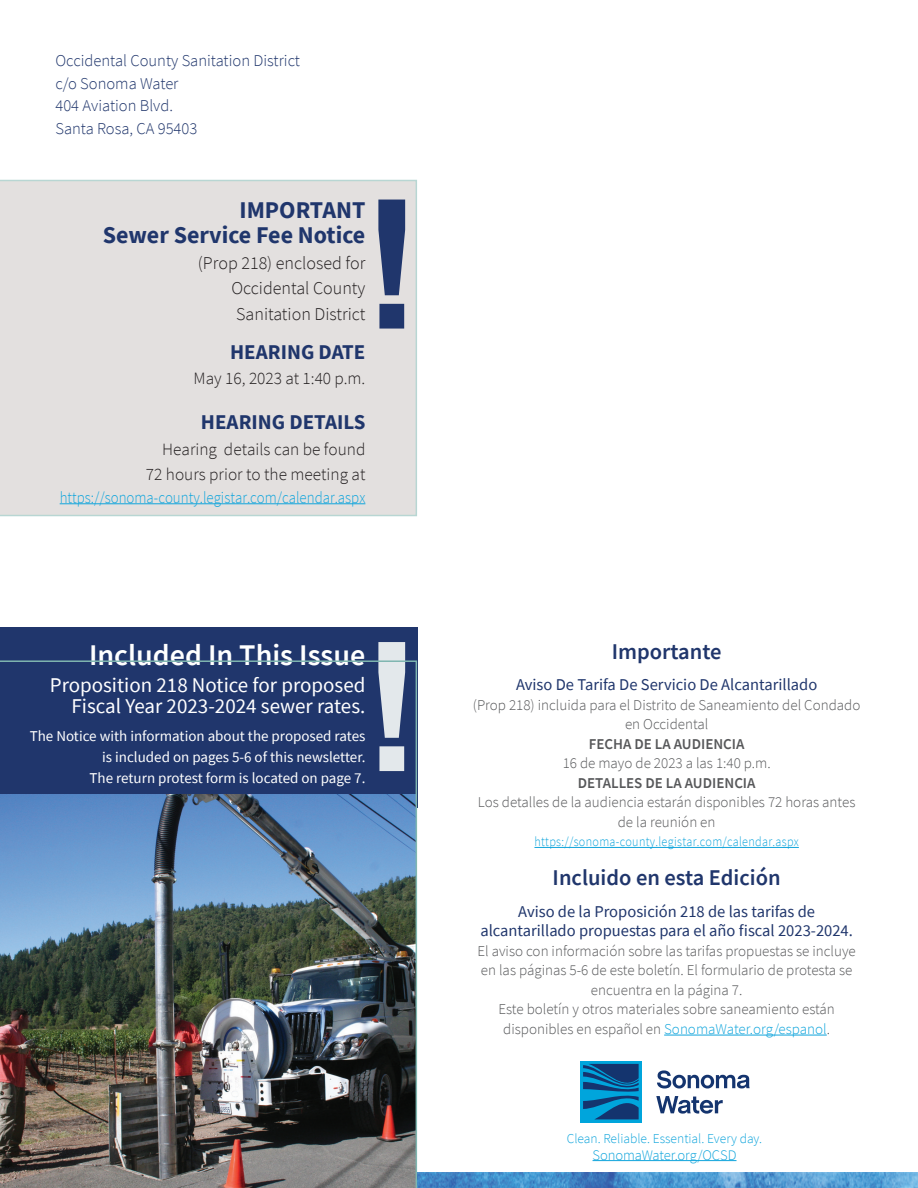
<style>
.page{position:relative;width:918px;height:1188px;background:#fff}
.page>*{position:absolute;margin:0;border:0;box-sizing:border-box;transform-origin:0 0}
.t1{font:600 30px "Source Sans Pro";color:#fff}
.sub{font:700 24px "Source Sans Pro";color:#20366c}
.t2{font:600 22.5px "Source Sans Pro";color:#20366c}
.t3{font:21px/21px "Source Sans Pro";color:#fff;text-align:right}
.t4{font:700 21px "Source Sans Pro";color:#20366c}
.sub-2{font:300 18px/25.5px "Source Sans Pro";color:#231f20;text-align:justify}
.sub-3{font:300 17.25px "Source Sans Pro";color:#231f20}
.t5{font:16.5px/19.5px "Source Sans Pro";color:#20366c;text-align:center}
.t6{font:300 16.5px "Source Sans Pro";color:#20366c}
.t7{font:300 16.5px "Source Sans Pro";color:#10a5dc;scale:.9 1}
.t8{font:300 15px/19.5px "Source Sans Pro";color:#57585a;text-align:center}
.t9{font:15px/21px "Source Sans Pro";color:#fff;text-align:right}
.t10{font:600 15px "Source Sans Pro";color:#57585a}
.t11{font:300 14.55px "Source Sans Pro";letter-spacing:-.01em;color:#10a5dc}
.t12{font:300 13.5px "Source Sans Pro";letter-spacing:.025em;color:#10a5dc;scale:.9 1}
.t13{font:300 13.5px "Source Sans Pro";color:#10a5dc}
.s1{font-weight:600}
.s2{color:#10a5dc}
</style>
<div class="page">
<div style="left:0;top:180px;width:417px;height:336px;background:#e3e0df"></div>
<hr style="left:60px;top:503px;width:305px;height:1px;background:#10a5dc">
<img style="left:417px;top:1173px;width:501px;height:15px">
<div style="left:0;top:627px;width:417px;height:181px;background:#20366c"></div>
<svg style="left:378px;top:642px;width:27px;height:18px"></svg>
<hr style="left:593px;top:1160px;width:144px;height:1px;background:#10a5dc">
<svg style="left:378px;top:200px;width:27px;height:129px;background:#495a84"></svg>
<hr style="left:534px;top:847px;width:265px;height:1px;background:#10a5dc">
<hr style="left:664px;top:1035px;width:163px;height:1px;background:#10a5dc">
<svg style="left:580px;top:1061px;width:62px;height:62px"></svg>
<svg style="left:583px;top:1064px;width:56px;height:55px;background:#0b619a"></svg>
<svg style="left:657px;top:1070px;width:93px;height:19px"></svg>
<svg style="left:656px;top:1096px;width:67px;height:18px"></svg>
<img style="left:0;top:660px;width:417px;height:528px">
<p class="t6" style="left:56px;top:51px;width:246px">Occidental County Sanitation District</p>
<p class="t6" style="left:56px;top:73px;width:125px">c/o Sonoma Water</p>
<p class="t6" style="left:56px;top:96px;width:119px">404 Aviation Blvd.</p>
<p class="t6" style="left:56px;top:118px;width:143px">Santa Rosa, CA 95403</p>
<p class="sub" style="left:239px;top:193px;width:127px">IMPORTANT</p>
<p class="sub" style="left:103px;top:219px;width:264px">Sewer Service Fee Notice</p>
<p class="sub-2" style="left:231px;top:250px;width:136px;text-indent:-33px">(Prop 218) enclosed for Occidental County Sanitation District</p>
<p class="t4" style="left:230px;top:337px;width:137px">HEARING DATE</p>
<p class="sub-3" style="left:194px;top:368px;width:173px">May 16, 2023 at 1:40 p.m.</p>
<p class="t4" style="left:201px;top:408px;width:166px">HEARING DETAILS</p>
<p class="sub-3" style="left:162px;top:438px;width:205px">Hearing details can be found</p>
<p class="sub-3" style="left:146px;top:464px;width:221px">72 hours prior to the meeting at</p>
<p class="t7" style="left:60px;top:487px;width:341px">https://sonoma-county.legistar.com/calendar.aspx</p>
<p class="t1" style="left:89px;top:635px;width:278px">Included In This Issue</p>
<p class="t3" style="left:50px;top:675px;width:317px">Proposition 218 Notice for proposed<br>Fiscal Year 2023-2024 sewer rates.</p>
<p class="t9" style="left:30px;top:725px;width:337px">The Notice with information about the proposed rates is included on pages 5-6 of this newsletter.<br>The return protest form is located on page 7.</p>
<p class="t2" style="left:612px;top:637px;width:111px">Importante</p>
<p class="t5" style="left:516px;top:675px;width:303px">Aviso De Tarifa De Servicio De Alcantarillado</p>
<p class="t8" style="left:473px;top:695px;width:389px">(Prop 218) incluida para el Distrito de Saneamiento del Condado en Occidental</p>
<p class="t10" style="left:589px;top:734px;width:157px">FECHA DE LA AUDIENCIA</p>
<p class="t8" style="left:563px;top:754px;width:209px">16 de mayo de 2023 a las 1:40 p.m.</p>
<p class="t8" style="left:478px;top:773px;width:379px"><span class="s1">DETALLES DE LA AUDIENCIA<br></span>Los detalles de la audiencia estarán disponibles 72 horas antes de la reunión en</p>
<p class="t12" style="left:534px;top:834px;width:295px">https://sonoma-county.legistar.com/calendar.aspx</p>
<p class="t2" style="left:553px;top:863px;width:230px">Incluido en esta Edición</p>
<p class="t5" style="left:480px;top:902px;width:374px">Aviso de la Proposición 218 de las tarifas de alcantarillado propuestas para el año fiscal 2023-2024.</p>
<p class="t8" style="left:477px;top:941px;width:380px">El aviso con información sobre las tarifas propuestas se incluye en las páginas 5-6 de este boletín. El formulario de protesta se encuentra en la página 7.</p>
<p class="t8" style="left:498px;top:1000px;width:338px">Este boletín y otros materiales sobre saneamiento están disponibles en español en <span class="s2">SonomaWater.org/espanol</span>.</p>
<p class="t13" style="left:567px;top:1130px;width:197px">Clean. Reliable. Essential. Every day.</p>
<p class="t11" style="left:593px;top:1146px;width:145px">SonomaWater.org/OCSD</p>
</div>
